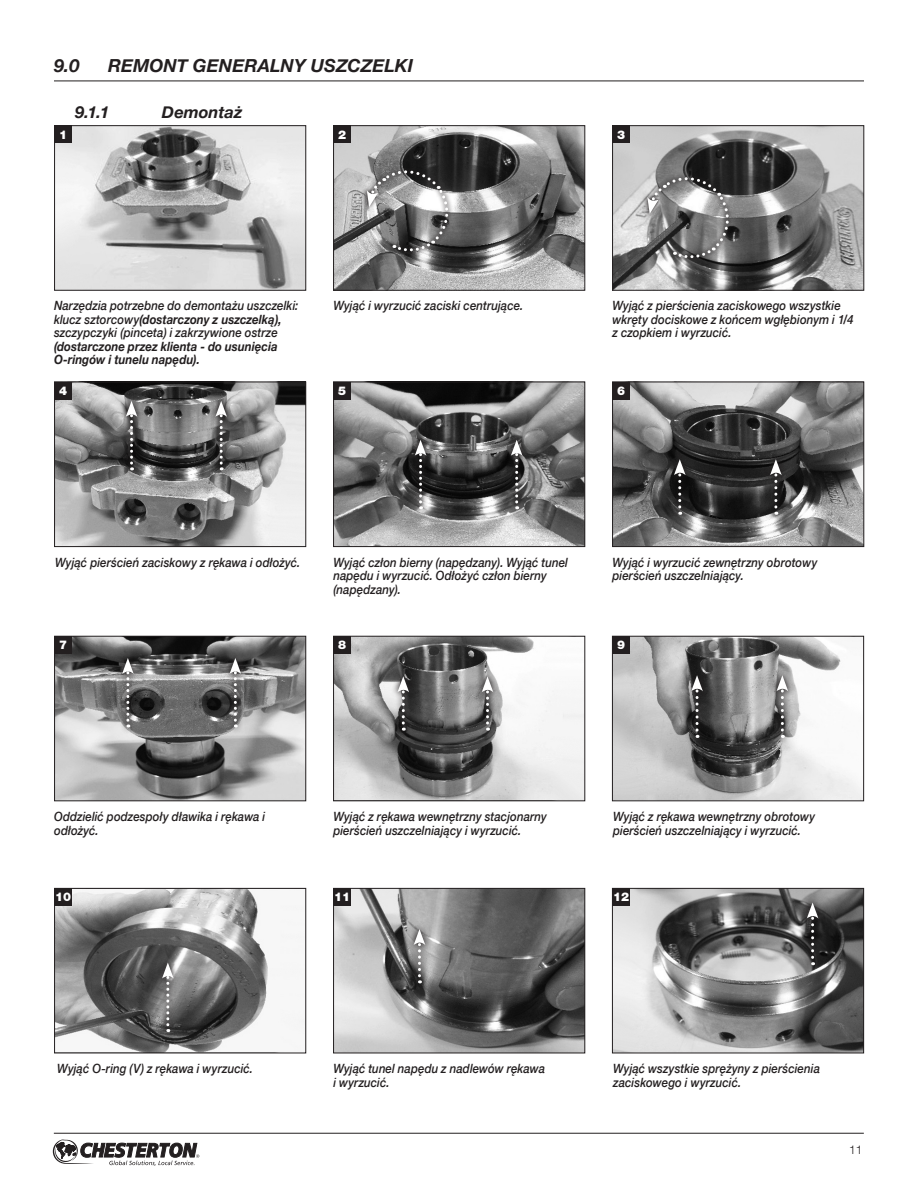
<style>
.page{position:relative;width:918px;height:1188px;background:#fff}
.page>*{position:absolute;margin:0;border:0;box-sizing:border-box;transform-origin:0 0}
.section_head{font:italic 700 18px "Helvetica Neue";letter-spacing:.005em;color:#231f20}
.Subhead{font:italic 700 16.5px "Helvetica Neue";color:#231f20}
.ImageCations{font:italic 500 12.75px/13.5px "Helvetica Neue";letter-spacing:.005em;color:#231f20;scale:.9 1}
.t1{font:900 12px "Helvetica Neue LT Std";color:#fff}
.t2{font:300 12px "Helvetica Neue";color:#231f20}
.s1{font-weight:700}
</style>
<div class="page">
<svg style="left:53px;top:1139px;width:146px;height:27px"></svg>
<hr style="left:54px;top:1133px;width:810px;height:1px;background:#231f20">
<hr style="left:54px;top:81px;width:810px;height:1px;background:#231f20">
<img style="left:56px;top:384px;width:248px;height:161px">
<div style="left:54px;top:382px;width:252px;height:165px;border:1px solid #231f20"></div>
<img style="left:56px;top:638px;width:248px;height:161px">
<div style="left:54px;top:636px;width:252px;height:165px;border:1px solid #231f20"></div>
<img style="left:56px;top:890px;width:248px;height:161px">
<div style="left:54px;top:888px;width:252px;height:165px;border:1px solid #231f20"></div>
<img style="left:56px;top:127px;width:248px;height:162px">
<div style="left:54px;top:125px;width:252px;height:166px;border:1px solid #231f20"></div>
<div style="left:54px;top:382px;width:18px;height:18px;background:#231f20"></div>
<div style="left:54px;top:636px;width:18px;height:18px;background:#231f20"></div>
<div style="left:54px;top:888px;width:18px;height:18px;background:#231f20"></div>
<div style="left:54px;top:125px;width:18px;height:18px;background:#231f20"></div>
<img style="left:335px;top:384px;width:248px;height:161px">
<div style="left:333px;top:382px;width:252px;height:165px;border:1px solid #231f20"></div>
<img style="left:335px;top:638px;width:248px;height:161px">
<div style="left:333px;top:636px;width:252px;height:165px;border:1px solid #231f20"></div>
<img style="left:335px;top:890px;width:248px;height:161px">
<div style="left:333px;top:888px;width:252px;height:165px;border:1px solid #231f20"></div>
<img style="left:335px;top:127px;width:248px;height:162px">
<div style="left:333px;top:125px;width:252px;height:166px;border:1px solid #231f20"></div>
<div style="left:333px;top:382px;width:18px;height:18px;background:#231f20"></div>
<div style="left:333px;top:636px;width:18px;height:18px;background:#231f20"></div>
<div style="left:333px;top:888px;width:18px;height:18px;background:#231f20"></div>
<div style="left:333px;top:125px;width:18px;height:18px;background:#231f20"></div>
<img style="left:614px;top:384px;width:248px;height:161px">
<div style="left:612px;top:382px;width:252px;height:165px;border:1px solid #231f20"></div>
<img style="left:614px;top:127px;width:248px;height:162px">
<div style="left:612px;top:125px;width:252px;height:166px;border:1px solid #231f20"></div>
<div style="left:612px;top:382px;width:18px;height:18px;background:#231f20"></div>
<div style="left:612px;top:125px;width:18px;height:18px;background:#231f20"></div>
<img style="left:614px;top:638px;width:248px;height:161px">
<div style="left:612px;top:636px;width:252px;height:165px;border:1px solid #231f20"></div>
<img style="left:614px;top:890px;width:248px;height:161px">
<div style="left:612px;top:888px;width:252px;height:165px;border:1px solid #231f20"></div>
<div style="left:612px;top:636px;width:18px;height:18px;background:#231f20"></div>
<div style="left:612px;top:888px;width:18px;height:18px;background:#231f20"></div>
<svg style="left:119px;top:395px;width:25px;height:82px"></svg>
<svg style="left:126px;top:401px;width:11px;height:69px"></svg>
<svg style="left:209px;top:395px;width:25px;height:82px"></svg>
<svg style="left:215px;top:401px;width:12px;height:69px"></svg>
<svg style="left:115px;top:652px;width:25px;height:82px"></svg>
<svg style="left:122px;top:658px;width:12px;height:70px"></svg>
<svg style="left:223px;top:652px;width:25px;height:82px"></svg>
<svg style="left:229px;top:658px;width:12px;height:70px"></svg>
<svg style="left:155px;top:956px;width:25px;height:83px"></svg>
<svg style="left:162px;top:963px;width:12px;height:69px"></svg>
<svg style="left:391px;top:670px;width:25px;height:67px"></svg>
<svg style="left:397px;top:676px;width:12px;height:55px"></svg>
<svg style="left:475px;top:670px;width:25px;height:67px"></svg>
<svg style="left:482px;top:676px;width:11px;height:55px"></svg>
<svg style="left:407px;top:923px;width:25px;height:67px"></svg>
<svg style="left:414px;top:929px;width:11px;height:54px"></svg>
<svg style="left:685px;top:669px;width:24px;height:76px"></svg>
<svg style="left:691px;top:675px;width:12px;height:63px"></svg>
<svg style="left:770px;top:669px;width:25px;height:76px"></svg>
<svg style="left:777px;top:675px;width:11px;height:63px"></svg>
<svg style="left:800px;top:896px;width:25px;height:76px"></svg>
<svg style="left:807px;top:903px;width:11px;height:62px"></svg>
<svg style="left:408px;top:434px;width:25px;height:82px"></svg>
<svg style="left:415px;top:440px;width:11px;height:69px"></svg>
<svg style="left:504px;top:434px;width:25px;height:82px"></svg>
<svg style="left:511px;top:440px;width:12px;height:69px"></svg>
<svg style="left:667px;top:453px;width:25px;height:68px"></svg>
<svg style="left:674px;top:459px;width:12px;height:56px"></svg>
<svg style="left:763px;top:453px;width:25px;height:68px"></svg>
<svg style="left:770px;top:459px;width:12px;height:56px"></svg>
<svg style="left:361px;top:165px;width:92px;height:92px;background:#7d7d7d"></svg>
<svg style="left:367px;top:168px;width:83px;height:83px;background:#818181"></svg>
<svg style="left:642px;top:172px;width:92px;height:91px"></svg>
<svg style="left:647px;top:175px;width:84px;height:83px;background:#828282"></svg>
<p class="section_head" style="left:54px;top:51px;width:27px">9.0</p>
<p class="section_head" style="left:108px;top:51px;width:307px">REMONT GENERALNY USZCZELKI</p>
<p class="Subhead" style="left:75px;top:99px;width:36px">9.1.1</p>
<p class="Subhead" style="left:162px;top:99px;width:82px">Demontaż</p>
<p class="t1" style="left:59px;top:127px;width:10px">1</p>
<p class="t1" style="left:338px;top:127px;width:10px">2</p>
<p class="t1" style="left:617px;top:127px;width:10px">3</p>
<p class="ImageCations" style="left:54px;top:298px;width:273px">Narzędzia potrzebne do demontażu uszczelki: klucz sztorcowy<span class="s1">(dostarczony z uszczelką), </span>szczypczyki (pinceta) i zakrzywione ostrze <span class="s1">(dostarczone przez klienta - do usunięcia O-ringów i tunelu napędu).</span></p>
<p class="ImageCations" style="left:333px;top:298px;width:213px">Wyjąć i wyrzucić zaciski centrujące.</p>
<p class="ImageCations" style="left:613px;top:298px;width:269px">Wyjąć z pierścienia zaciskowego wszystkie wkręty dociskowe z końcem wgłębionym i 1/4 z czopkiem i wyrzucić.</p>
<p class="t1" style="left:59px;top:383px;width:10px">4</p>
<p class="t1" style="left:338px;top:383px;width:10px">5</p>
<p class="t1" style="left:617px;top:383px;width:10px">6</p>
<p class="ImageCations" style="left:55px;top:555px;width:274px">Wyjąć pierścień zaciskowy z rękawa i odłożyć.</p>
<p class="t1" style="left:59px;top:638px;width:10px">7</p>
<p class="ImageCations" style="left:333px;top:555px;width:262px">Wyjąć człon bierny (napędzany). Wyjąć tunel napędu i wyrzucić. Odłożyć człon bierny (napędzany).</p>
<p class="t1" style="left:338px;top:638px;width:10px">8</p>
<p class="ImageCations" style="left:613px;top:555px;width:229px">Wyjąć i wyrzucić zewnętrzny obrotowy pierścień uszczelniający.</p>
<p class="t1" style="left:617px;top:638px;width:10px">9</p>
<p class="ImageCations" style="left:54px;top:809px;width:236px">Oddzielić podzespoły dławika i rękawa i odłożyć.</p>
<p class="t1" style="left:55px;top:890px;width:18px">10</p>
<p class="ImageCations" style="left:333px;top:809px;width:239px">Wyjąć z rękawa wewnętrzny stacjonarny pierścień uszczelniający i wyrzucić.</p>
<p class="t1" style="left:334px;top:890px;width:18px">11</p>
<p class="ImageCations" style="left:613px;top:809px;width:226px">Wyjąć z rękawa wewnętrzny obrotowy pierścień uszczelniający i wyrzucić.</p>
<p class="t1" style="left:613px;top:890px;width:18px">12</p>
<p class="ImageCations" style="left:57px;top:1061px;width:219px">Wyjąć O-ring (V) z rękawa i wyrzucić.</p>
<p class="ImageCations" style="left:333px;top:1061px;width:237px">Wyjąć tunel napędu z nadlewów rękawa i wyrzucić.</p>
<p class="ImageCations" style="left:613px;top:1061px;width:231px">Wyjąć wszystkie sprężyny z pierścienia zaciskowego i wyrzucić.</p>
<p class="t2" style="left:849px;top:1140px;width:15px">11</p>
</div>
